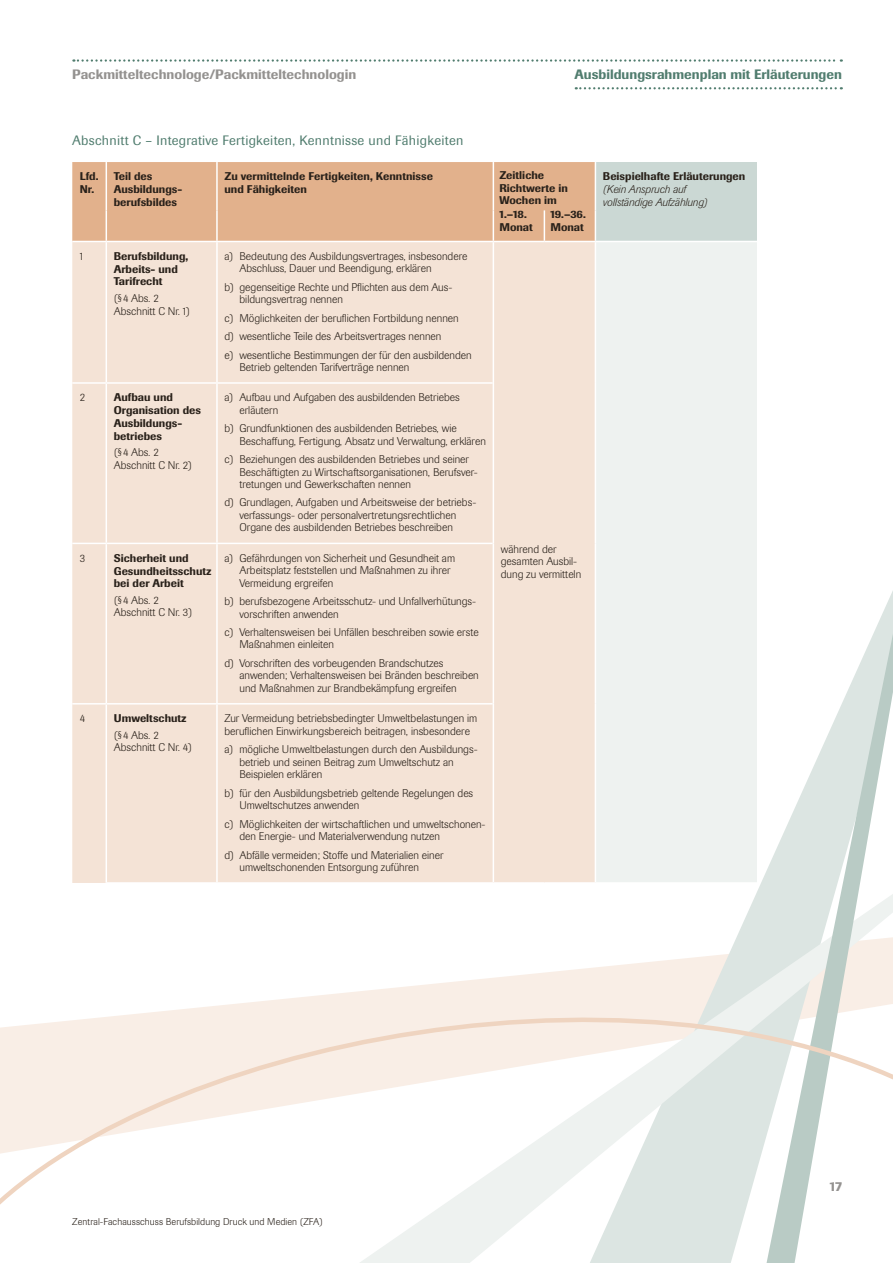
<style>
.page{position:relative;width:893px;height:1263px;background:#fff}
.page>*{position:absolute;margin:0;border:0;box-sizing:border-box;transform-origin:0 0}
.t1{font:13.5px "Imago Pro";letter-spacing:.02em;color:#517d6f}
.t2{font:500 13.5px "Imago Pro";color:#949290}
.t3{font:500 13.5px "Imago Pro";color:#517d6f}
.t4{font:300 11.1px/12.5px "Imago Pro";color:#29211a}
.t5{font:500 11.1px/12.8px "Imago Pro";color:#29211a}
.t6{font:italic 300 11.1px/12.8px "Imago Pro";color:#29211a}
.t7{font:300 9.75px "Imago Pro";letter-spacing:.01em;color:#29211a}
</style>
<div class="page">
<svg style="left:738px;top:894px;width:28px;height:41px"></svg>
<svg style="left:766px;top:634px;width:127px;height:301px"></svg>
<svg style="left:0;top:935px;width:893px;height:328px"></svg>
<svg style="left:73px;top:59px;width:769px;height:3px"></svg>
<svg style="left:576px;top:87px;width:266px;height:2px"></svg>
<div style="left:72px;top:162px;width:523px;height:79px;background:#e2b18c"></div>
<div style="left:595px;top:162px;width:162px;height:79px;background:#cbd8d4"></div>
<div style="left:72px;top:242px;width:523px;height:641px;background:#f4e3d6"></div>
<div style="left:595px;top:241px;width:162px;height:642px;background:#eef2f0"></div>
<hr style="left:595px;top:241px;width:162px;height:1px;background:#fff">
<hr style="left:106px;top:162px;width:1px;height:48px;background:#fff">
<hr style="left:216px;top:162px;width:2px;height:48px;background:#fff">
<hr style="left:106px;top:210px;width:1px;height:31px;background:#fff">
<hr style="left:216px;top:210px;width:2px;height:31px;background:#fff">
<hr style="left:493px;top:210px;width:1px;height:31px;background:#fff">
<hr style="left:544px;top:210px;width:1px;height:31px;background:#fff">
<hr style="left:595px;top:210px;width:1px;height:31px;background:#fff">
<hr style="left:106px;top:242px;width:1px;height:140px;background:#fff">
<hr style="left:216px;top:242px;width:2px;height:140px;background:#fff">
<hr style="left:493px;top:242px;width:1px;height:141px;background:#fff">
<hr style="left:595px;top:242px;width:1px;height:141px;background:#fff">
<hr style="left:595px;top:383px;width:1px;height:160px;background:#fff">
<hr style="left:595px;top:543px;width:1px;height:161px;background:#fff">
<hr style="left:595px;top:704px;width:1px;height:178px;background:#fff">
<hr style="left:106px;top:384px;width:1px;height:159px;background:#fff">
<hr style="left:216px;top:384px;width:2px;height:159px;background:#fff">
<hr style="left:493px;top:383px;width:1px;height:160px;background:#fff">
<hr style="left:106px;top:544px;width:1px;height:159px;background:#fff">
<hr style="left:216px;top:544px;width:2px;height:159px;background:#fff">
<hr style="left:493px;top:543px;width:1px;height:161px;background:#fff">
<hr style="left:106px;top:704px;width:1px;height:178px;background:#fff">
<hr style="left:216px;top:704px;width:2px;height:178px;background:#fff">
<hr style="left:493px;top:704px;width:1px;height:178px;background:#fff">
<hr style="left:493px;top:162px;width:1px;height:48px;background:#fff">
<hr style="left:595px;top:162px;width:1px;height:48px;background:#fff">
<hr style="left:72px;top:382px;width:34px;height:2px;background:#fff">
<hr style="left:106px;top:382px;width:111px;height:2px;background:#fff">
<hr style="left:217px;top:382px;width:276px;height:2px;background:#fff">
<hr style="left:72px;top:543px;width:34px;height:1px;background:#fff">
<hr style="left:106px;top:543px;width:111px;height:1px;background:#fff">
<hr style="left:217px;top:543px;width:276px;height:1px;background:#fff">
<hr style="left:72px;top:703px;width:34px;height:1px;background:#fff">
<hr style="left:106px;top:703px;width:111px;height:1px;background:#fff">
<hr style="left:217px;top:703px;width:276px;height:1px;background:#fff">
<hr style="left:493px;top:882px;width:51px;height:2px;background:#fff">
<hr style="left:544px;top:882px;width:51px;height:2px;background:#fff">
<hr style="left:595px;top:882px;width:162px;height:2px;background:#fff">
<hr style="left:106px;top:882px;width:111px;height:2px;background:#fff">
<hr style="left:217px;top:882px;width:276px;height:2px;background:#fff">
<p class="t2" style="left:72px;top:65px;width:285px">Packmitteltechnologe/Packmitteltechnologin</p>
<p class="t3" style="left:575px;top:65px;width:269px">Ausbildungsrahmenplan mit Erläuterungen</p>
<p class="t1" style="left:72px;top:132px;width:393px">Abschnitt C – Integrative Fertigkeiten, Kenntnisse und Fähigkeiten</p>
<p class="t5" style="left:80px;top:170px;width:20px">Lfd.<br>Nr.</p>
<p class="t5" style="left:114px;top:170px;width:69px">Teil des<br>Ausbildungs&shy;berufsbildes</p>
<p class="t5" style="left:224px;top:170px;width:210px">Zu vermittelnde Fertigkeiten, Kenntnisse und Fähigkeiten</p>
<p class="t5" style="left:499px;top:169px;width:70px">Zeitliche<br>Richtwerte in<br>Wochen im</p>
<p class="t5" style="left:603px;top:170px;width:144px">Beispielhafte Erläuterungen</p>
<p class="t6" style="left:603px;top:183px;width:106px">(Kein Anspruch auf vollständige Aufzählung)</p>
<p class="t5" style="left:499px;top:208px;width:35px">1.–18.<br>Monat</p>
<p class="t5" style="left:550px;top:208px;width:37px">19.–36.<br>Monat</p>
<p class="t4" style="left:80px;top:250px;width:5px">1</p>
<p class="t5" style="left:114px;top:249px;width:76px">Berufsbildung,<br>Arbeits- und<br>Tarifrecht</p>
<p class="t4" style="left:114px;top:291px;width:78px">(§ 4 Abs. 2<br>Abschnitt C Nr. 1)</p>
<p class="t4" style="left:239px;top:250px;width:230px;text-indent:-15px">a) Bedeutung des Ausbildungsvertrages, insbesondere<br>Abschluss, Dauer und Beendigung, erklären</p>
<p class="t4" style="left:239px;top:280px;width:214px;text-indent:-15px">b) gegenseitige Rechte und Pflichten aus dem Aus&shy;bildungsvertrag nennen</p>
<p class="t4" style="left:224px;top:308px;width:249px;line-height:18.5px">c) Möglichkeiten der beruflichen Fortbildung nennen<br>d) wesentliche Teile des Arbeitsvertrages nennen<br>e) wesentliche Bestimmungen der für den ausbildenden</p>
<p class="t4" style="left:239px;top:361px;width:171px">Betrieb geltenden Tarifverträge nennen</p>
<p class="t4" style="left:80px;top:391px;width:7px">2</p>
<p class="t5" style="left:114px;top:391px;width:89px">Aufbau und<br>Organisation des<br>Ausbildungs&shy;betriebes</p>
<p class="t4" style="left:114px;top:446px;width:80px">(§ 4 Abs. 2<br>Abschnitt C Nr. 2)</p>
<p class="t4" style="left:239px;top:391px;width:222px;text-indent:-15px">a) Aufbau und Aufgaben des ausbildenden Betriebes erläutern</p>
<p class="t4" style="left:239px;top:422px;width:248px;text-indent:-15px">b) Grundfunktionen des ausbildenden Betriebes, wie<br>Beschaffung, Fertigung, Absatz und Verwaltung, erklären</p>
<p class="t4" style="left:239px;top:453px;width:240px;text-indent:-15px">c) Beziehungen des ausbildenden Betriebes und seiner<br>Beschäftigten zu Wirtschaftsorganisationen, Berufsver&shy;tretungen und Gewerkschaften nennen</p>
<p class="t4" style="left:239px;top:496px;width:238px;text-indent:-15px">d) Grundlagen, Aufgaben und Arbeitsweise der betriebs&shy;verfassungs- oder personalvertretungsrechtlichen<br>Organe des ausbildenden Betriebes beschreiben</p>
<p class="t4" style="left:80px;top:551px;width:7px">3</p>
<p class="t5" style="left:114px;top:551px;width:99px">Sicherheit und<br>Gesundheitsschutz bei der Arbeit</p>
<p class="t4" style="left:114px;top:593px;width:80px">(§ 4 Abs. 2<br>Abschnitt C Nr. 3)</p>
<p class="t4" style="left:239px;top:551px;width:217px;text-indent:-15px">a) Gefährdungen von Sicherheit und Gesundheit am<br>Arbeitsplatz feststellen und Maßnahmen zu ihrer<br>Vermeidung ergreifen</p>
<p class="t4" style="left:239px;top:595px;width:238px;text-indent:-15px">b) berufsbezogene Arbeitsschutz- und Unfallverhütungs&shy;vorschriften anwenden</p>
<p class="t4" style="left:239px;top:626px;width:241px;text-indent:-15px">c) Verhaltensweisen bei Unfällen beschreiben sowie erste<br>Maßnahmen einleiten</p>
<p class="t4" style="left:239px;top:657px;width:241px;text-indent:-15px">d) Vorschriften des vorbeugenden Brandschutzes anwenden; Verhaltensweisen bei Bränden beschreiben und Maßnahmen zur Brandbekämpfung ergreifen</p>
<p class="t4" style="left:501px;top:542px;width:82px">während der gesamten Ausbil&shy;dung zu vermitteln</p>
<p class="t4" style="left:80px;top:712px;width:7px">4</p>
<p class="t5" style="left:114px;top:712px;width:74px">Umweltschutz</p>
<p class="t4" style="left:114px;top:728px;width:80px">(§ 4 Abs. 2<br>Abschnitt C Nr. 4)</p>
<p class="t4" style="left:224px;top:712px;width:254px">Zur Vermeidung betriebsbedingter Umweltbelastungen im beruflichen Einwirkungsbereich beitragen, insbesondere</p>
<p class="t4" style="left:239px;top:743px;width:240px;text-indent:-15px">a) mögliche Umweltbelastungen durch den Ausbildungs&shy;betrieb und seinen Beitrag zum Umweltschutz an<br>Beispielen erklären</p>
<p class="t4" style="left:239px;top:786px;width:235px;text-indent:-15px">b) für den Ausbildungsbetrieb geltende Regelungen des<br>Umweltschutzes anwenden</p>
<p class="t4" style="left:239px;top:817px;width:248px;text-indent:-15px">c) Möglichkeiten der wirtschaftlichen und umweltschonen&shy;den Energie- und Materialverwendung nutzen</p>
<p class="t4" style="left:239px;top:848px;width:206px;text-indent:-15px">d) Abfälle vermeiden; Stoffe und Materialien einer umweltschonenden Entsorgung zuführen</p>
<p class="t7" style="left:72px;top:1215px;width:252px">Zentral-Fachausschuss Berufsbildung Druck und Medien (ZFA)</p>
<p class="t2" style="left:830px;top:1178px;width:14px">17</p>
</div>
